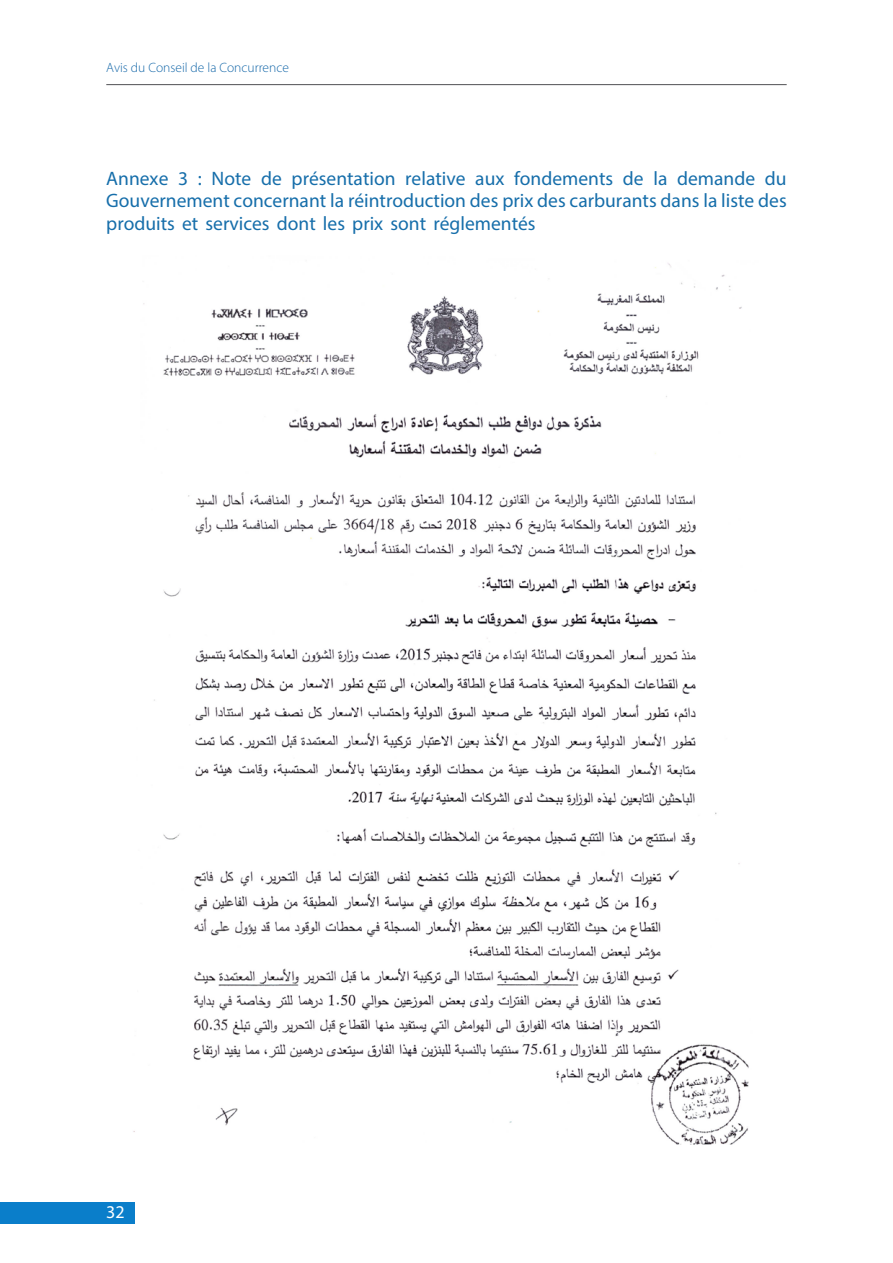
<style>
.page{position:relative;width:893px;height:1263px;background:#fff}
.page>*{position:absolute;margin:0;border:0;box-sizing:border-box;transform-origin:0 0}
.t1{font:19.5px/22.5px "Myriad Pro";color:#166eaa;text-align:justify}
.t2{font:18px "Myriad Pro";color:#fff}
.t3{font:300 13.5px "Myriad Pro";color:#186aaa}
</style>
<div class="page">
<div style="left:0;top:1202px;width:134px;height:21px;background:#0a7eca"></div>
<hr style="left:106px;top:84px;width:681px;height:1px;background:#636366">
<img style="left:133px;top:263px;width:616px;height:882px">
<p class="t3" style="left:106px;top:59px;width:184px">Avis du Conseil de la Concurrence</p>
<p class="t1" style="left:106px;top:167px;width:682px">Annexe 3 : Note de présentation relative aux fondements de la demande du Gouvernement concernant la réintroduction des prix des carburants dans la liste des produits et services dont les prix sont réglementés</p>
<p class="t2" style="left:106px;top:1201px;width:20px">32</p>
</div>
